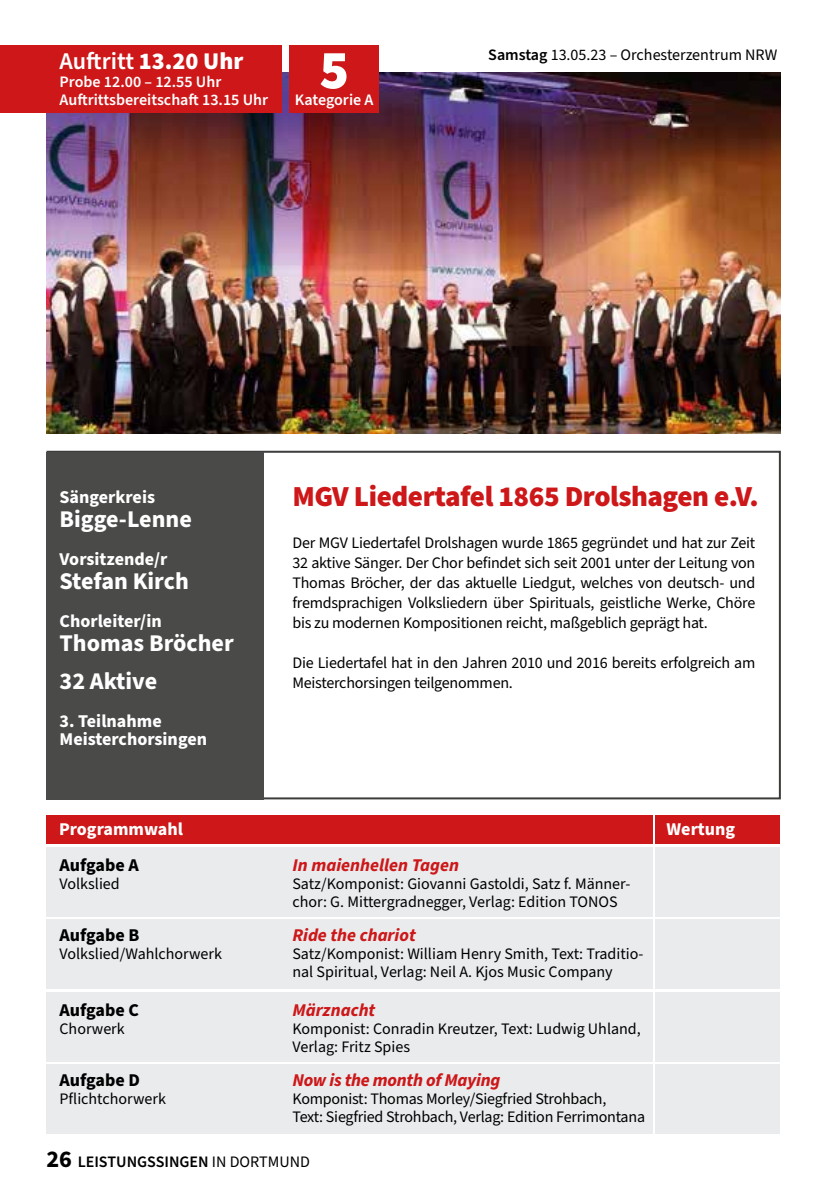
<style>
.page{position:relative;width:840px;height:1191px;background:#fff}
.page>*{position:absolute;margin:0;border:0;box-sizing:border-box;transform-origin:0 0}
.t1{font:900 55.2px "Source Sans Pro";color:#fff}
.t2{font:900 29px "Source Sans Pro";letter-spacing:-.015em;color:#cd1719}
.t3{font:700 24px/38px "Source Sans Pro";color:#fff}
.t4{font:600 24px "Source Sans Pro";color:#fff}
.t5{font:700 24px "Source Sans Pro";color:#000}
.t6{font:700 18px/18px "Source Sans Pro";color:#fff}
.t7{font:italic 700 18px "Source Sans Pro";color:#cd1719}
.t8{font:700 18px "Source Sans Pro";color:#000}
.t9{font:16px/20px "Source Sans Pro";letter-spacing:-.015em;color:#000}
.t10{font:600 16px/18px "Source Sans Pro";color:#fff}
.t11{font:600 16px "Source Sans Pro";color:#000}
.s1{font-weight:900}
.s2{font-weight:600}
.s3{font-weight:400}
</style>
<div class="page">
<div style="left:46px;top:846px;width:606px;height:70px;background:#e9ebed"></div>
<div style="left:655px;top:846px;width:125px;height:70px;background:#e9ebed"></div>
<div style="left:655px;top:919px;width:125px;height:70px;background:#e9ebed"></div>
<div style="left:655px;top:991px;width:125px;height:70px;background:#e9ebed"></div>
<div style="left:655px;top:1064px;width:125px;height:70px;background:#e9ebed"></div>
<div style="left:46px;top:919px;width:606px;height:70px;background:#e9ebed"></div>
<div style="left:46px;top:991px;width:606px;height:70px;background:#e9ebed"></div>
<div style="left:46px;top:1064px;width:606px;height:70px;background:#e9ebed"></div>
<div style="left:46px;top:452px;width:218px;height:347px;background:#4a4a49"></div>
<div style="left:46px;top:815px;width:606px;height:29px;background:#cd1719"></div>
<div style="left:655px;top:815px;width:125px;height:29px;background:#cd1719"></div>
<img style="left:46px;top:72px;width:734px;height:361px">
<div style="left:289px;top:45px;width:90px;height:67px;background:#cd1719"></div>
<div style="left:0;top:45px;width:282px;height:67px;background:#cd1719"></div>
<h3 class="t4" style="left:59px;top:45px;width:185px">Auftritt <span class="s1">13.20 Uhr</span></h3>
<p class="t10" style="left:59px;top:74px;width:210px">Probe 12.00 – 12.55 Uhr<br>Auftrittsbereitschaft 13.15 Uhr</p>
<h1 class="t1" style="left:319px;top:32px;width:31px">5</h1>
<p class="t10" style="left:295px;top:92px;width:80px">Kategorie A</p>
<p class="t9" style="left:488px;top:45px;width:290px"><span class="s2">Samstag</span> 13.05.23 – Orchesterzentrum NRW</p>
<p class="t6" style="left:59px;top:489px;width:97px">Sängerkreis</p>
<h3 class="t3" style="left:59px;top:501px;width:134px">Bigge-Lenne</h3>
<p class="t6" style="left:59px;top:551px;width:109px">Vorsitzende/r</p>
<h3 class="t3" style="left:59px;top:563px;width:131px">Stefan Kirch</h3>
<p class="t6" style="left:59px;top:613px;width:104px">Chorleiter/in</p>
<h3 class="t3" style="left:59px;top:625px;width:176px">Thomas Bröcher<br>32 Aktive</h3>
<p class="t6" style="left:59px;top:713px;width:149px">3. Teilnahme<br>Meisterchorsingen</p>
<h2 class="t2" style="left:292px;top:476px;width:467px">MGV Liedertafel 1865 Drolshagen e.V.</h2>
<p class="t9" style="left:292px;top:533px;width:464px;text-align:justify">Der MGV Liedertafel Drolshagen wurde 1865 gegründet und hat zur Zeit 32 aktive Sänger. Der Chor befindet sich seit 2001 unter der Leitung von Thomas Bröcher, der das aktuelle Liedgut, welches von deutsch- und fremdsprachigen Volksliedern über Spirituals, geistliche Werke, Chöre bis zu modernen Kompositionen reicht, maßgeblich geprägt hat.</p>
<p class="t9" style="left:292px;top:653px;width:464px">Die Liedertafel hat in den Jahren 2010 und 2016 bereits erfolgreich am<br>Meisterchorsingen teilgenommen.</p>
<p class="t6" style="left:59px;top:820px;width:125px">Programmwahl</p>
<p class="t6" style="left:666px;top:820px;width:70px">Wertung</p>
<p class="t8" style="left:59px;top:852px;width:81px">Aufgabe A</p>
<p class="t9" style="left:59px;top:874px;width:62px">Volkslied</p>
<p class="t8" style="left:59px;top:922px;width:81px">Aufgabe B</p>
<p class="t9" style="left:59px;top:944px;width:164px">Volkslied/Wahlchorwerk</p>
<p class="t8" style="left:59px;top:998px;width:81px">Aufgabe C</p>
<p class="t9" style="left:59px;top:1019px;width:67px">Chorwerk</p>
<p class="t8" style="left:59px;top:1067px;width:82px">Aufgabe D</p>
<p class="t9" style="left:59px;top:1089px;width:108px">Pflichtchorwerk</p>
<p class="t7" style="left:292px;top:852px;width:168px">In maienhellen Tagen</p>
<p class="t9" style="left:292px;top:875px;width:339px;line-height:18px">Satz/Komponist: Giovanni Gastoldi, Satz f. Männer&shy;chor: G. Mittergradnegger, Verlag: Edition TONOS</p>
<p class="t7" style="left:292px;top:922px;width:125px">Ride the chariot</p>
<p class="t9" style="left:292px;top:945px;width:352px;line-height:18px">Satz/Komponist: William Henry Smith, Text: Traditio&shy;nal Spiritual, Verlag: Neil A. Kjos Music Company</p>
<p class="t7" style="left:292px;top:998px;width:84px">Märznacht</p>
<p class="t9" style="left:292px;top:1020px;width:350px;line-height:18px">Komponist: Conradin Kreutzer, Text: Ludwig Uhland,<br>Verlag: Fritz Spies</p>
<p class="t7" style="left:292px;top:1067px;width:209px">Now is the month of Maying</p>
<p class="t9" style="left:292px;top:1090px;width:354px;line-height:18px">Komponist: Thomas Morley/Siegfried Strohbach,<br>Text: Siegfried Strohbach, Verlag: Edition Ferrimontana</p>
<h3 class="t5" style="left:46px;top:1143px;width:27px">26</h3>
<p class="t11" style="left:78px;top:1151px;width:233px">LEISTUNGSSINGEN <span class="s3">IN DORTMUND</span></p>
</div>
